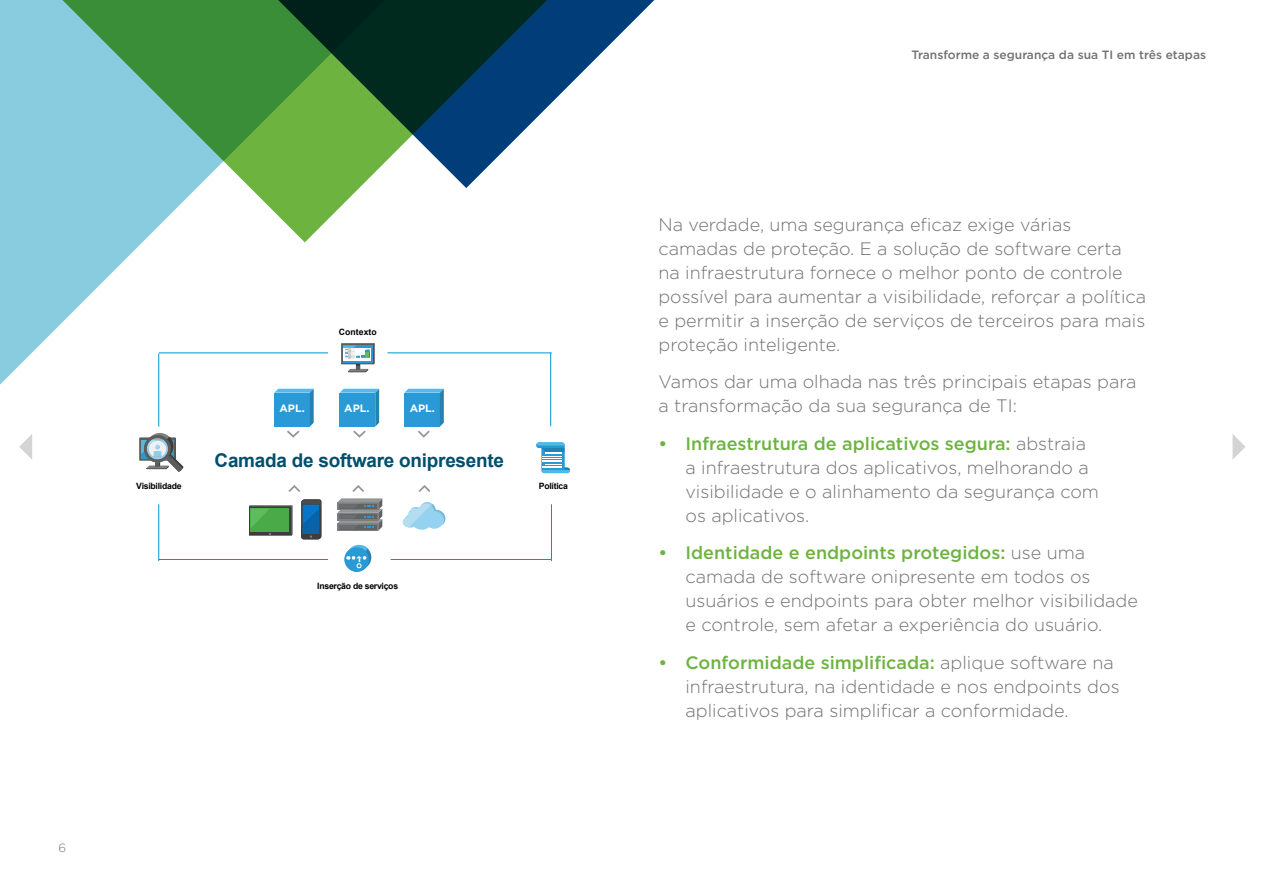
<style>
.page{position:relative;width:1263px;height:893px;background:#fff}
.page>*{position:absolute;margin:0;border:0;box-sizing:border-box;transform-origin:0 0}
.t1{font:700 18.9px "Arial";letter-spacing:-.015em;color:#004f6c}
.t2{font:300 18px/24px "Gotham";color:#717074}
.t3{font:500 12px "Gotham";color:#717074}
.t4{font:300 12px "Gotham";color:#717074}
.t5{font:700 10.65px "Gotham";color:#fff}
.t6{font:700 8.7px "Arial";letter-spacing:-.03em;color:#000}
.t7{font:700 8.7px "Arial";letter-spacing:.005em;color:#000}
.s1{font-weight:500;color:#6db33f}
</style>
<div class="page">
<svg style="left:0;top:242px;width:305px;height:143px"></svg>
<svg style="left:0;top:0;width:359px;height:242px;fill:#89cbdf"></svg>
<svg style="left:140px;top:0;width:515px;height:188px"></svg>
<div style="left:131px;top:322px;width:445px;height:273px;background:#fff"></div>
<svg style="left:288px;top:485px;width:12px;height:7px"></svg>
<svg style="left:352px;top:485px;width:12px;height:7px"></svg>
<svg style="left:419px;top:485px;width:11px;height:7px"></svg>
<svg style="left:337px;top:498px;width:45px;height:33px"></svg>
<svg style="left:341px;top:343px;width:33px;height:29px"></svg>
<svg style="left:536px;top:442px;width:34px;height:31px"></svg>
<hr style="left:542px;top:466px;width:20px;height:2px;background:#fff">
<svg style="left:344px;top:545px;width:27px;height:27px"></svg>
<svg style="left:139px;top:433px;width:45px;height:39px"></svg>
<hr style="left:159px;top:352px;width:169px;height:1px;background:#0095d3">
<hr style="left:158px;top:354px;width:1px;height:73px;background:#0095d3">
<svg style="left:404px;top:389px;width:40px;height:49px"></svg>
<svg style="left:340px;top:389px;width:39px;height:49px"></svg>
<svg style="left:274px;top:389px;width:40px;height:49px"></svg>
<svg style="left:403px;top:502px;width:42px;height:28px"></svg>
<hr style="left:158px;top:504px;width:1px;height:57px;background:#0095d3">
<hr style="left:159px;top:559px;width:169px;height:1px;background:#0095d3">
<hr style="left:550px;top:353px;width:1px;height:73px;background:#0095d3">
<hr style="left:387px;top:352px;width:165px;height:1px;background:#0095d3">
<svg style="left:301px;top:499px;width:21px;height:40px"></svg>
<svg style="left:249px;top:505px;width:43px;height:30px"></svg>
<hr style="left:551px;top:504px;width:1px;height:57px;background:#0095d3">
<hr style="left:391px;top:559px;width:160px;height:1px;background:#0095d3">
<svg style="left:1232px;top:434px;width:13px;height:26px"></svg>
<svg style="left:19px;top:434px;width:13px;height:25px"></svg>
<p class="t7" style="left:339px;top:326px;width:39px">Contexto</p>
<p class="t5" style="left:280px;top:401px;width:27px">APL.</p>
<p class="t5" style="left:344px;top:401px;width:27px">APL.</p>
<p class="t5" style="left:410px;top:401px;width:27px">APL.</p>
<p class="t1" style="left:215px;top:448px;width:291px">Camada de software onipresente</p>
<p class="t6" style="left:136px;top:480px;width:47px">Visibilidade</p>
<p class="t6" style="left:539px;top:480px;width:31px">Política</p>
<p class="t6" style="left:317px;top:580px;width:82px">Inserção de serviços</p>
<p class="t4" style="left:58px;top:840px;width:9px">6</p>
<p class="t3" style="left:911px;top:46px;width:296px">Transforme a segurança da sua TI em três etapas</p>
<p class="t2" style="left:658px;top:212px;width:489px">Na verdade, uma segurança eficaz exige várias camadas de proteção. E a solução de software certa na infraestrutura fornece o melhor ponto de controle possível para aumentar a visibilidade, reforçar a política e permitir a inserção de serviços de terceiros para mais proteção inteligente.</p>
<p class="t2" style="left:658px;top:369px;width:480px">Vamos dar uma olhada nas três principais etapas para a transformação da sua segurança de TI:</p>
<p class="t2" style="left:685px;top:431px;width:415px;text-indent:-27px"><span class="s1">• Infraestrutura de aplicativos segura:</span> abstraia a infraestrutura dos aplicativos, melhorando a visibilidade e o alinhamento da segurança com os aplicativos.</p>
<p class="t2" style="left:685px;top:540px;width:454px;text-indent:-27px"><span class="s1">• Identidade e endpoints protegidos:</span> use uma camada de software onipresente em todos os usuários e endpoints para obter melhor visibilidade e controle, sem afetar a experiência do usuário.</p>
<p class="t2" style="left:685px;top:650px;width:436px;text-indent:-27px"><span class="s1">• Conformidade simplificada:</span> aplique software na infraestrutura, na identidade e nos endpoints dos aplicativos para simplificar a conformidade.</p>
</div>
